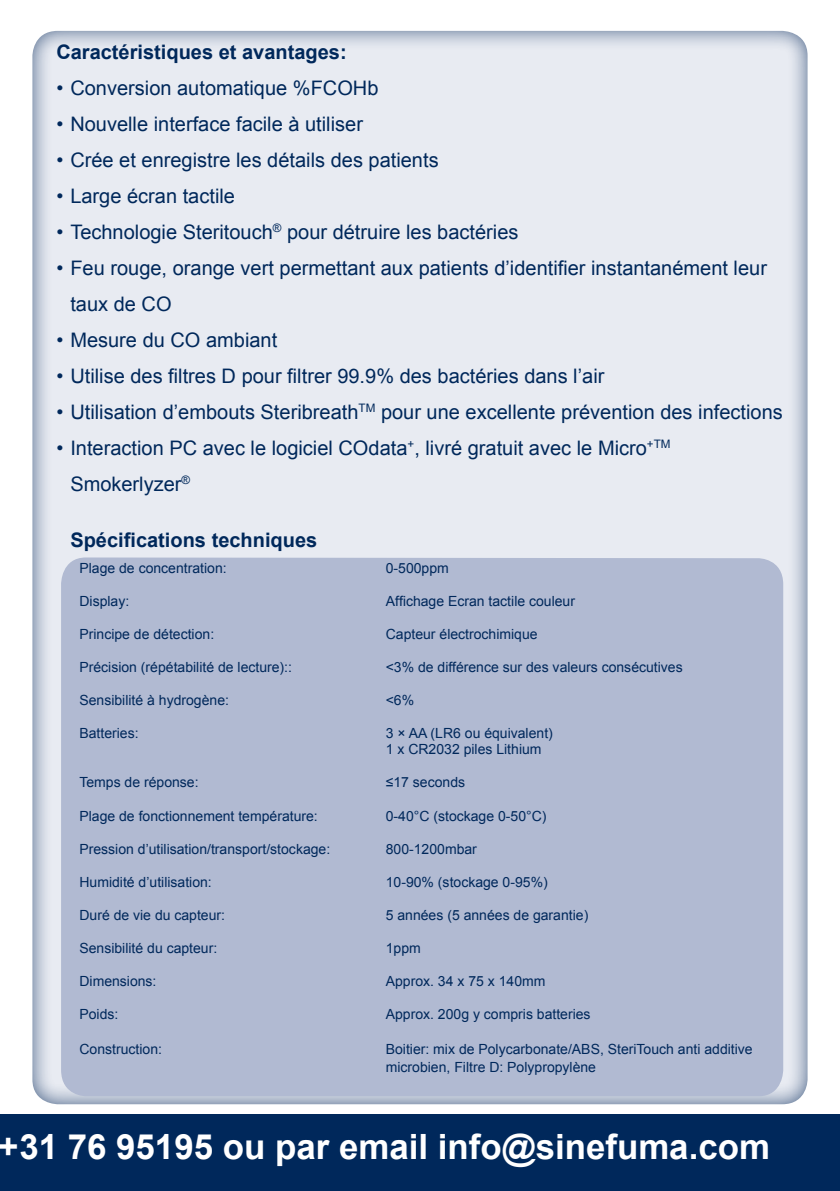
<style>
.page{position:relative;width:840px;height:1191px;background:#fff}
.page>*{position:absolute;margin:0;border:0;box-sizing:border-box;transform-origin:0 0}
.t1{font:700 34.8px "Arial";color:#fff}
.t2{font:20px/36px "Arial";color:#00285b}
.t3{font:700 20px "Arial";color:#00285b}
.t4{font:14px/16px "Arial";color:#00285b}
</style>
<div class="page">
<div style="left:0;top:1114px;width:839px;height:77px;background:#00285b"></div>
<div style="left:31px;top:30px;width:778px;height:1074px;background:#00285b;opacity:.75"></div>
<div style="left:61px;top:557px;width:721px;height:539px;background:#b1bad2"></div>
<h2 class="t3" style="left:56px;top:38px;width:292px">Caractéristiques et avantages:</h2>
<h2 class="t2" style="left:56px;top:70px;width:323px">• Conversion automatique %FCOHb</h2>
<h2 class="t2" style="left:56px;top:106px;width:308px">• Nouvelle interface facile à utiliser</h2>
<h2 class="t2" style="left:56px;top:142px;width:383px">• Crée et enregistre les détails des patients</h2>
<h2 class="t2" style="left:56px;top:178px;width:180px">• Large écran tactile</h2>
<h2 class="t2" style="left:56px;top:214px;width:463px">• Technologie Steritouch<sup>®</sup> pour détruire les bactéries</h2>
<h2 class="t2" style="left:70px;top:250px;width:697px;text-indent:-14px">• Feu rouge, orange vert permettant aux patients d’identifier instantanément leur taux de CO</h2>
<h2 class="t2" style="left:56px;top:322px;width:222px">• Mesure du CO ambiant</h2>
<h2 class="t2" style="left:56px;top:358px;width:549px">• Utilise des filtres D pour filtrer 99.9% des bactéries dans l’air</h2>
<h2 class="t2" style="left:56px;top:394px;width:727px">• Utilisation d’embouts Steribreath<sup>TM</sup> pour une excellente prévention des infections</h2>
<h2 class="t2" style="left:70px;top:430px;width:601px;text-indent:-14px">• Interaction PC avec le logiciel COdata<sup>+</sup>, livré gratuit avec le Micro<sup>+TM<br></sup>Smokerlyzer<sup>®</sup></h2>
<h2 class="t3" style="left:70px;top:526px;width:248px">Spécifications techniques</h2>
<p class="t4" style="left:79px;top:560px;width:149px">Plage de concentration:</p>
<p class="t4" style="left:385px;top:560px;width:65px">0-500ppm</p>
<p class="t4" style="left:79px;top:593px;width:51px">Display:</p>
<p class="t4" style="left:385px;top:593px;width:191px">Affichage Ecran tactile couleur</p>
<p class="t4" style="left:79px;top:626px;width:136px">Principe de détection:</p>
<p class="t4" style="left:385px;top:626px;width:153px">Capteur électrochimique</p>
<p class="t4" style="left:79px;top:659px;width:214px">Précision (répétabilité de lecture)::</p>
<p class="t4" style="left:385px;top:659px;width:298px">&lt;3% de différence sur des valeurs consécutives</p>
<p class="t4" style="left:79px;top:692px;width:151px">Sensibilité à hydrogène:</p>
<p class="t4" style="left:385px;top:692px;width:30px">&lt;6%</p>
<p class="t4" style="left:79px;top:725px;width:61px">Batteries:</p>
<p class="t4" style="left:385px;top:725px;width:168px">3 × AA (LR6 ou équivalent)<br>1 x CR2032 piles Lithium</p>
<p class="t4" style="left:79px;top:774px;width:121px">Temps de réponse:</p>
<p class="t4" style="left:385px;top:774px;width:81px">≤17 seconds</p>
<p class="t4" style="left:79px;top:807px;width:240px">Plage de fonctionnement température:</p>
<p class="t4" style="left:385px;top:807px;width:162px">0-40°C (stockage 0-50°C)</p>
<p class="t4" style="left:79px;top:840px;width:252px">Pression d’utilisation/transport/stockage:</p>
<p class="t4" style="left:385px;top:840px;width:93px">800-1200mbar</p>
<p class="t4" style="left:79px;top:873px;width:134px">Humidité d’utilisation:</p>
<p class="t4" style="left:385px;top:873px;width:163px">10-90% (stockage 0-95%)</p>
<p class="t4" style="left:79px;top:906px;width:147px">Duré de vie du capteur:</p>
<p class="t4" style="left:385px;top:906px;width:204px">5 années (5 années de garantie)</p>
<p class="t4" style="left:79px;top:939px;width:139px">Sensibilité du capteur:</p>
<p class="t4" style="left:385px;top:939px;width:37px">1ppm</p>
<p class="t4" style="left:79px;top:972px;width:79px">Dimensions:</p>
<p class="t4" style="left:385px;top:972px;width:161px">Approx. 34 x 75 x 140mm</p>
<p class="t4" style="left:79px;top:1005px;width:40px">Poids:</p>
<p class="t4" style="left:385px;top:1005px;width:206px">Approx. 200g y compris batteries</p>
<p class="t4" style="left:79px;top:1040px;width:84px">Construction:</p>
<p class="t4" style="left:385px;top:1039px;width:368px;line-height:18px">Boitier: mix de Polycarbonate/ABS, SteriTouch anti additive microbien, Filtre D: Polypropylène</p>
<h1 class="t1" style="left:-1px;top:1123px;width:772px">+31 76 95195 ou par email info@sinefuma.com</h1>
</div>
